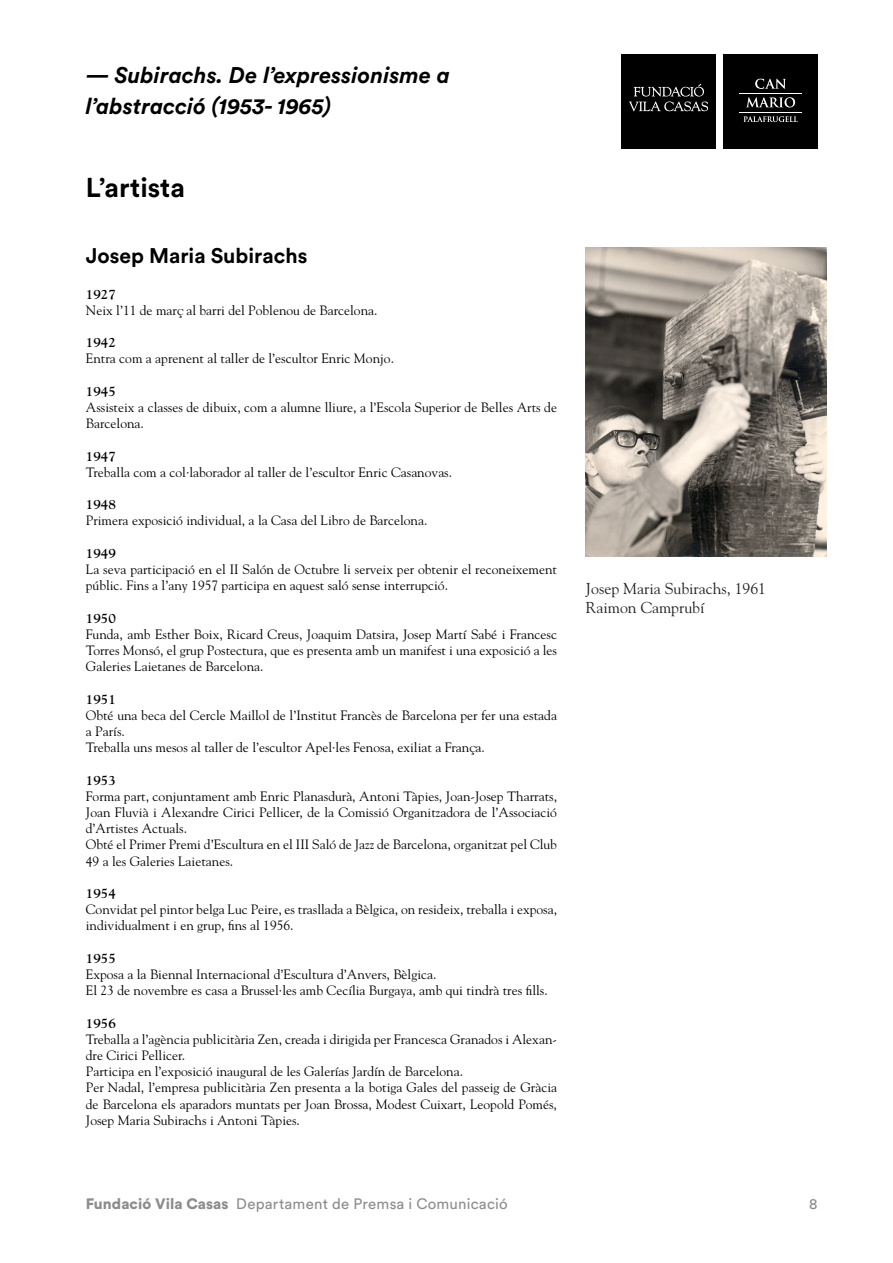
<style>
.page{position:relative;width:893px;height:1263px;background:#fff}
.page>*{position:absolute;margin:0;border:0;box-sizing:border-box;transform-origin:0 0}
.PORTADA_programa_sen{font:700 27px "Circular Std";color:#000}
.PORTADA_programa_sen-2{font:italic 700 22.5px/31.5px "Circular Std";color:#000}
.Títol_a_text{font:700 21px "Circular Std";color:#000}
.Text_base{font:15.75px "Goudy Std";color:#231f20}
.t1{font:15px "Circular Std";letter-spacing:.015em;color:#8c8c8c}
.Text_base-2{font:13.5px/16.2px "Goudy Std";color:#000}
.Text_base-3{font:700 13.5px "Goudy Std";color:#000}
.s1{font-weight:900}
</style>
<div class="page">
<div style="left:621px;top:54px;width:95px;height:94px;background:#000"></div>
<svg style="left:629px;top:84px;width:79px;height:27px"></svg>
<div style="left:723px;top:54px;width:95px;height:94px;background:#000"></div>
<hr style="left:739px;top:93px;width:63px;height:1px;background:#fff">
<hr style="left:739px;top:112px;width:63px;height:1px;background:#fff">
<svg style="left:755px;top:79px;width:31px;height:10px"></svg>
<svg style="left:746px;top:97px;width:49px;height:10px"></svg>
<svg style="left:743px;top:116px;width:55px;height:6px"></svg>
<img style="left:586px;top:248px;width:240px;height:309px">
<p class="PORTADA_programa_sen-2" style="left:86px;top:59px;width:366px">— Subirachs. De l’expressionisme a l’abstracció (1953- 1965)</p>
<p class="PORTADA_programa_sen" style="left:86px;top:170px;width:101px">L’artista</p>
<p class="Títol_a_text" style="left:86px;top:242px;width:223px">Josep Maria Subirachs</p>
<p class="Text_base-3" style="left:86px;top:286px;width:32px">1927</p>
<p class="Text_base-2" style="left:86px;top:302px;width:293px">Neix l’11 de març al barri del Poblenou de Barcelona.</p>
<p class="Text_base-3" style="left:86px;top:334px;width:32px">1942</p>
<p class="Text_base-2" style="left:86px;top:350px;width:310px">Entra com a aprenent al taller de l’escultor Enric Monjo.</p>
<p class="Text_base-3" style="left:86px;top:383px;width:32px">1945</p>
<p class="Text_base-2" style="left:86px;top:399px;width:473px">Assisteix a classes de dibuix, com a alumne lliure, a l’Escola Superior de Belles Arts de<br>Barcelona.</p>
<p class="Text_base-3" style="left:86px;top:448px;width:32px">1947</p>
<p class="Text_base-2" style="left:86px;top:464px;width:368px">Treballa com a col·laborador al taller de l’escultor Enric Casanovas.</p>
<p class="Text_base-3" style="left:86px;top:496px;width:32px">1948</p>
<p class="Text_base-2" style="left:86px;top:512px;width:343px">Primera exposició individual, a la Casa del Libro de Barcelona.</p>
<p class="Text_base-3" style="left:86px;top:545px;width:32px">1949</p>
<p class="Text_base-2" style="left:86px;top:561px;width:473px">La seva participació en el II Salón de Octubre li serveix per obtenir el reconeixement públic. Fins a l’any 1957 participa en aquest saló sense interrupció.</p>
<p class="Text_base-3" style="left:86px;top:610px;width:32px">1950</p>
<p class="Text_base-2" style="left:86px;top:626px;width:473px;text-align:justify">Funda, amb Esther Boix, Ricard Creus, Joaquim Datsira, Josep Martí Sabé i Francesc Torres Monsó, el grup Postectura, que es presenta amb un manifest i una exposició a les Galeries Laietanes de Barcelona.</p>
<p class="Text_base-3" style="left:86px;top:691px;width:32px">1951</p>
<p class="Text_base-2" style="left:86px;top:707px;width:473px">Obté una beca del Cercle Maillol de l’Institut Francès de Barcelona per fer una estada a París.</p>
<p class="Text_base-2" style="left:86px;top:739px;width:400px">Treballa uns mesos al taller de l’escultor Apel·les Fenosa, exiliat a França.</p>
<p class="Text_base-3" style="left:86px;top:772px;width:32px">1953</p>
<p class="Text_base-2" style="left:86px;top:788px;width:473px;text-align:justify">Forma part, conjuntament amb Enric Planasdurà, Antoni Tàpies, Joan-Josep Tharrats, Joan Fluvià i Alexandre Cirici Pellicer, de la Comissió Organitzadora de l’Associació d’Artistes Actuals.</p>
<p class="Text_base-2" style="left:86px;top:836px;width:473px">Obté el Primer Premi d’Escultura en el III Saló de Jazz de Barcelona, organitzat pel Club<br>49 a les Galeries Laietanes.</p>
<p class="Text_base-3" style="left:86px;top:885px;width:32px">1954</p>
<p class="Text_base-2" style="left:86px;top:901px;width:473px">Convidat pel pintor belga Luc Peire, es trasllada a Bèlgica, on resideix, treballa i exposa, individualment i en grup, fins al 1956.</p>
<p class="Text_base-3" style="left:86px;top:950px;width:32px">1955</p>
<p class="Text_base-2" style="left:86px;top:966px;width:352px">Exposa a la Biennal Internacional d’Escultura d’Anvers, Bèlgica.</p>
<p class="Text_base-2" style="left:86px;top:982px;width:463px">El 23 de novembre es casa a Brussel·les amb Cecília Burgaya, amb qui tindrà tres fills.</p>
<p class="Text_base-3" style="left:86px;top:1015px;width:32px">1956</p>
<p class="Text_base-2" style="left:86px;top:1031px;width:473px">Treballa a l’agència publicitària Zen, creada i dirigida per Francesca Granados i Alexan&shy;dre Cirici Pellicer.</p>
<p class="Text_base-2" style="left:86px;top:1063px;width:379px">Participa en l’exposició inaugural de les Galerías Jardín de Barcelona.</p>
<p class="Text_base-2" style="left:86px;top:1079px;width:473px;text-align:justify">Per Nadal, l’empresa publicitària Zen presenta a la botiga Gales del passeig de Gràcia de Barcelona els aparadors muntats per Joan Brossa, Modest Cuixart, Leopold Pomés, Josep Maria Subirachs i Antoni Tàpies.</p>
<p class="Text_base" style="left:586px;top:579px;width:182px">Josep Maria Subirachs, 1961</p>
<p class="Text_base" style="left:586px;top:598px;width:120px">Raimon Camprubí</p>
<p class="t1" style="left:86px;top:1194px;width:423px"><span class="s1">Fundació Vila Casas</span> Departament de Premsa i Comunicació</p>
<p class="t1" style="left:809px;top:1194px;width:10px">8</p>
</div>
